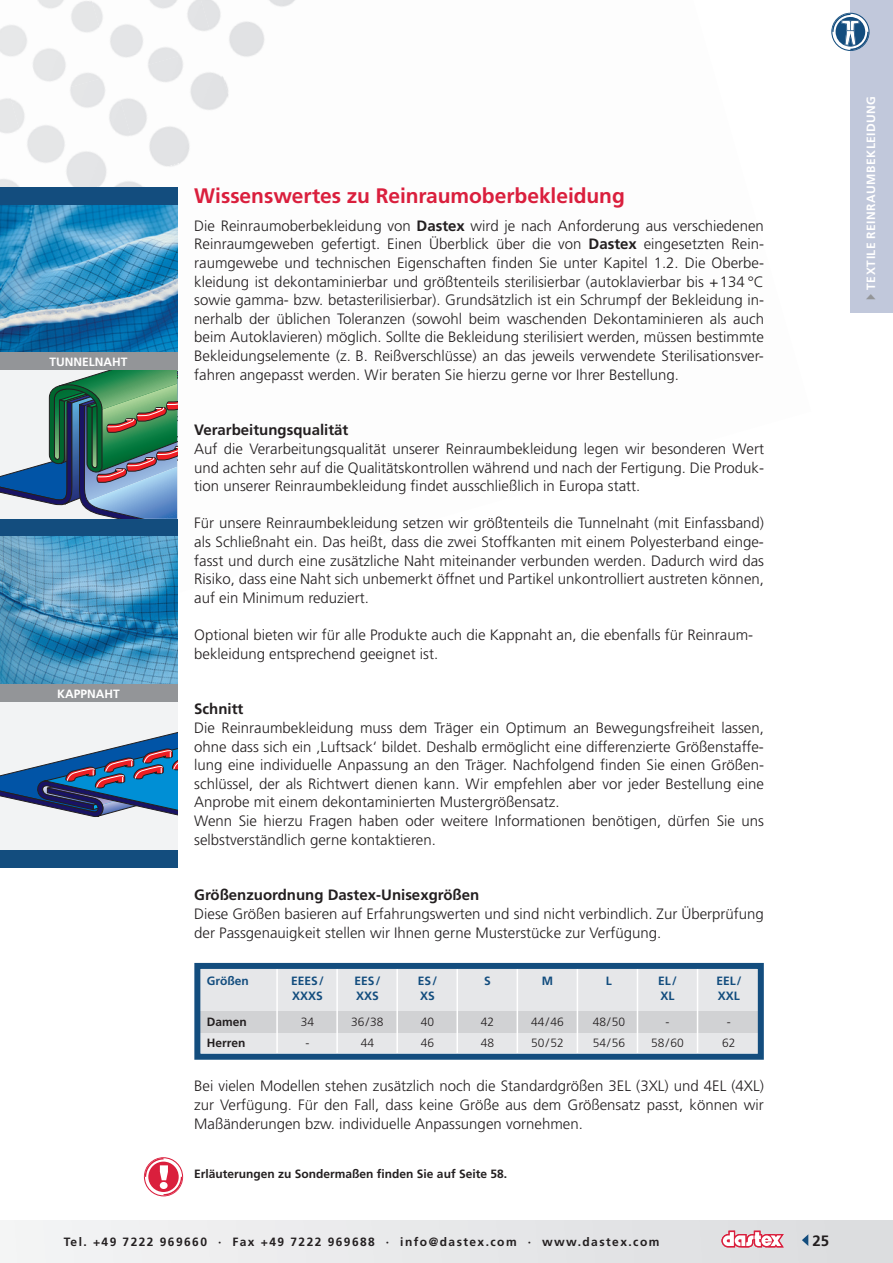
<style>
.page{position:relative;width:893px;height:1263px;background:#fff}
.page>*{position:absolute;margin:0;border:0;box-sizing:border-box;transform-origin:0 0}
.t1{font:700 21px "Frutiger LT Std";letter-spacing:-.005em;color:#da1f3d}
.t2{font:300 15px/18.6px "Frutiger LT Std";color:#231f20;text-align:justify}
.t3{font:700 15px "Frutiger LT Std";color:#231f20}
.t4{font:700 12px "Frutiger LT Std";letter-spacing:.12em;color:#231f20}
.t5{font:700 12px "Frutiger LT Std";color:#231f20}
.t6{font:300 12px "Frutiger LT Std";color:#231f20}
.t7{font:700 12px "Frutiger LT Std";color:#134d7e}
.t8{font:700 12px "Frutiger LT Std";letter-spacing:.035em;color:#fff}
.t9{font:700 12px "Frutiger LT Std";color:#fff}
.s1{font-weight:700}
.s2{color:#939598}
</style>
<div class="page">
<div style="left:0;top:1220px;width:893px;height:43px;background:#e8e9ea"></div>
<svg style="left:802px;top:1234px;width:6px;height:12px"></svg>
<div style="left:199px;top:966px;width:559px;height:87px;background:#e6e7e9"></div>
<img style="left:0;top:0;width:92px;height:75px">
<img style="left:92px;top:0;width:109px;height:75px">
<img style="left:0;top:61px;width:55px;height:126px">
<img style="left:201px;top:0;width:94px;height:57px">
<img style="left:12px;top:75px;width:101px;height:112px">
<img style="left:113px;top:46px;width:130px;height:99px">
<img style="left:228px;top:66px;width:15px;height:79px">
<img style="left:40px;top:174px;width:101px;height:13px">
<img style="left:141px;top:145px;width:49px;height:99px">
<img style="left:177px;top:244px;width:1px;height:128px">
<img style="left:177px;top:372px;width:1px;height:99px">
<img style="left:177px;top:471px;width:1px;height:129px">
<svg style="left:721px;top:1230px;width:63px;height:17px"></svg>
<img style="left:0;top:204px;width:177px;height:149px">
<img style="left:0;top:536px;width:177px;height:149px">
<svg style="left:0;top:702px;width:177px;height:148px"></svg>
<div style="left:0;top:519px;width:177px;height:17px;background:#134d7e"></div>
<div style="left:0;top:187px;width:177px;height:17px;background:#134d7e"></div>
<div style="left:0;top:850px;width:177px;height:17px;background:#134d7e"></div>
<div style="left:0;top:685px;width:177px;height:17px;background:#939598"></div>
<div style="left:199px;top:1011px;width:559px;height:21px;background:#d1d2d4"></div>
<hr style="left:276px;top:969px;width:2px;height:88px;background:#fff">
<hr style="left:336px;top:969px;width:2px;height:88px;background:#fff">
<hr style="left:396px;top:969px;width:2px;height:88px;background:#fff">
<hr style="left:456px;top:969px;width:2px;height:88px;background:#fff">
<hr style="left:517px;top:969px;width:1px;height:88px;background:#fff">
<hr style="left:577px;top:969px;width:1px;height:88px;background:#fff">
<hr style="left:637px;top:969px;width:1px;height:88px;background:#fff">
<hr style="left:697px;top:969px;width:1px;height:88px;background:#fff">
<div style="left:194px;top:963px;width:570px;height:97px;border:6px solid #134d7e"></div>
<svg style="left:0;top:370px;width:177px;height:149px"></svg>
<div style="left:0;top:353px;width:177px;height:17px;background:#939598"></div>
<svg style="left:144px;top:1157px;width:39px;height:39px"></svg>
<div style="left:850px;top:0;width:43px;height:313px;background:#c1c8db"></div>
<svg style="left:831px;top:13px;width:38px;height:38px"></svg>
<p class="t9" style="left:50px;top:355px;width:79px">TUNNELNAHT</p>
<p class="t9" style="left:57px;top:686px;width:64px">KAPPNAHT</p>
<h1 class="t1" style="left:194px;top:183px;width:432px">Wissenswertes zu Reinraumoberbekleidung</h1>
<p class="t2" style="left:194px;top:216px;width:571px">Die Reinraumoberbekleidung von <span class="s1">Dastex</span> wird je nach Anforderung aus verschiedenen Reinraumgeweben gefertigt. Einen Überblick über die von <span class="s1">Dastex</span> eingesetzten Rein&shy;raumgewebe und technischen Eigenschaften finden Sie unter Kapitel 1.2. Die Oberbe&shy;kleidung ist dekontaminierbar und größtenteils sterilisierbar (autoklavierbar bis +134 °C sowie gamma- bzw. betasterilisierbar). Grundsätzlich ist ein Schrumpf der Bekleidung in&shy;nerhalb der üblichen Toleranzen (sowohl beim waschenden Dekontaminieren als auch beim Autoklavieren) möglich. Sollte die Bekleidung sterilisiert werden, müssen bestimmte Bekleidungselemente (z. B. Reißverschlüsse) an das jeweils verwendete Sterilisationsver&shy;fahren angepasst werden. Wir beraten Sie hierzu gerne vor Ihrer Bestellung.</p>
<p class="t3" style="left:194px;top:421px;width:156px">Verarbeitungsqualität</p>
<p class="t2" style="left:194px;top:440px;width:571px">Auf die Verarbeitungsqualität unserer Reinraumbekleidung legen wir besonderen Wert und achten sehr auf die Qualitätskontrollen während und nach der Fertigung. Die Produk&shy;tion unserer Reinraumbekleidung findet ausschließlich in Europa statt.</p>
<p class="t2" style="left:194px;top:514px;width:571px">Für unsere Reinraumbekleidung setzen wir größtenteils die Tunnelnaht (mit Einfassband) als Schließnaht ein. Das heißt, dass die zwei Stoffkanten mit einem Polyesterband einge&shy;fasst und durch eine zusätzliche Naht miteinander verbunden werden. Dadurch wird das Risiko, dass eine Naht sich unbemerkt öffnet und Partikel unkontrolliert austreten können, auf ein Minimum reduziert.</p>
<p class="t2" style="left:194px;top:626px;width:560px">Optional bieten wir für alle Produkte auch die Kappnaht an, die ebenfalls für Reinraum&shy;bekleidung entsprechend geeignet ist.</p>
<p class="t3" style="left:194px;top:700px;width:51px">Schnitt</p>
<p class="t2" style="left:194px;top:719px;width:571px;text-align:left">Die Reinraumbekleidung muss dem Träger ein Optimum an Bewegungsfreiheit lassen, ohne dass sich ein ‚Luftsack‘ bildet. Deshalb ermöglicht eine differenzierte Größenstaffe&shy;lung eine individuelle Anpassung an den Träger. Nachfolgend finden Sie einen Größen&shy;schlüssel, der als Richtwert dienen kann. Wir empfehlen aber vor jeder Bestellung eine Anprobe mit einem dekontaminierten Mustergrößensatz.<br>Wenn Sie hierzu Fragen haben oder weitere Informationen benötigen, dürfen Sie uns selbstverständlich gerne kontaktieren.</p>
<p class="t3" style="left:194px;top:886px;width:287px">Größenzuordnung Dastex-Unisexgrößen</p>
<p class="t2" style="left:194px;top:905px;width:571px">Diese Größen basieren auf Erfahrungswerten und sind nicht verbindlich. Zur Überprüfung der Passgenauigkeit stellen wir Ihnen gerne Musterstücke zur Verfügung.</p>
<p class="t7" style="left:207px;top:974px;width:43px">Größen</p>
<p class="t7" style="left:291px;top:974px;width:34px">EEES/</p>
<p class="t7" style="left:354px;top:974px;width:27px">EES/</p>
<p class="t7" style="left:418px;top:974px;width:21px">ES/</p>
<p class="t7" style="left:484px;top:974px;width:8px">S</p>
<p class="t7" style="left:542px;top:974px;width:13px">M</p>
<p class="t7" style="left:606px;top:974px;width:7px">L</p>
<p class="t7" style="left:658px;top:974px;width:20px">EL/</p>
<p class="t7" style="left:716px;top:974px;width:27px">EEL/</p>
<p class="t7" style="left:292px;top:989px;width:32px">XXXS</p>
<p class="t7" style="left:356px;top:989px;width:24px">XXS</p>
<p class="t7" style="left:420px;top:989px;width:16px">XS</p>
<p class="t7" style="left:660px;top:989px;width:16px">XL</p>
<p class="t7" style="left:718px;top:989px;width:24px">XXL</p>
<p class="t5" style="left:207px;top:1014px;width:42px">Damen</p>
<p class="t6" style="left:301px;top:1014px;width:15px">34</p>
<p class="t6" style="left:351px;top:1014px;width:34px">36/38</p>
<p class="t6" style="left:421px;top:1014px;width:15px">40</p>
<p class="t6" style="left:481px;top:1014px;width:15px">42</p>
<p class="t6" style="left:531px;top:1014px;width:34px">44/46</p>
<p class="t6" style="left:593px;top:1014px;width:34px">48/50</p>
<p class="t6" style="left:665px;top:1014px;width:5px">-</p>
<p class="t6" style="left:727px;top:1014px;width:5px">-</p>
<p class="t5" style="left:207px;top:1035px;width:40px">Herren</p>
<p class="t6" style="left:305px;top:1035px;width:5px">-</p>
<p class="t6" style="left:361px;top:1035px;width:15px">44</p>
<p class="t6" style="left:421px;top:1035px;width:15px">46</p>
<p class="t6" style="left:481px;top:1035px;width:15px">48</p>
<p class="t6" style="left:531px;top:1035px;width:34px">50/52</p>
<p class="t6" style="left:593px;top:1035px;width:34px">54/56</p>
<p class="t6" style="left:651px;top:1035px;width:34px">58/60</p>
<p class="t6" style="left:722px;top:1035px;width:15px">62</p>
<p class="t2" style="left:194px;top:1077px;width:571px">Bei vielen Modellen stehen zusätzlich noch die Standardgrößen 3EL (3XL) und 4EL (4XL) zur Verfügung. Für den Fall, dass keine Größe aus dem Größensatz passt, können wir Maßänderungen bzw. individuelle Anpassungen vornehmen.</p>
<p class="t5" style="left:194px;top:1167px;width:314px">Erläuterungen zu Sondermaßen finden Sie auf Seite 58.</p>
<p class="t4" style="left:64px;top:1234px;width:597px">Tel. +49 7222 969660 · Fax +49 7222 969688 · info@dastex.com · www.dastex.com</p>
<p class="t3" style="left:812px;top:1232px;width:18px">25</p>
<p class="t8" style="left:864px;top:300px;width:205px;rotate:-90deg"><span class="s2">▶</span> TEXTILE REINRAUMBEKLEIDUNG</p>
</div>
